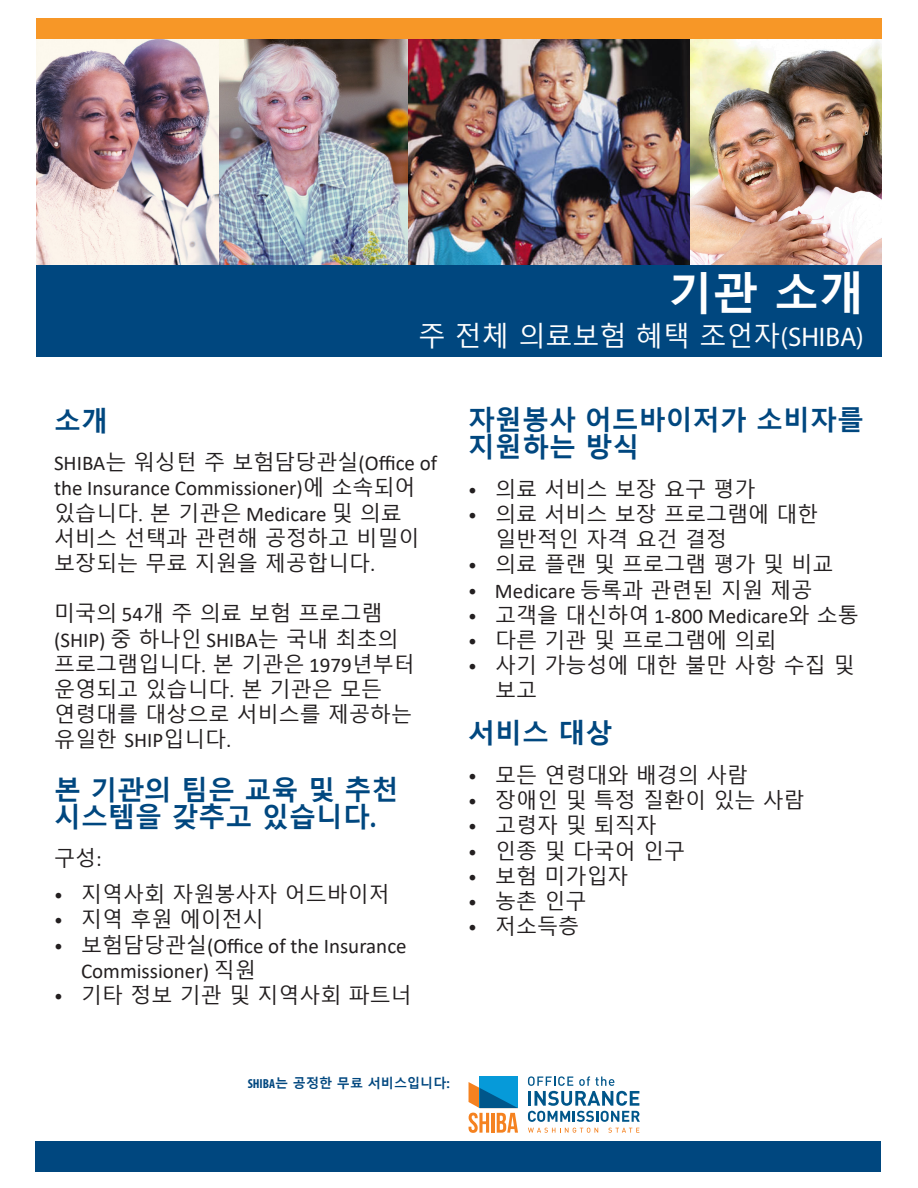
<style>
.page{position:relative;width:918px;height:1188px;background:#fff}
.page>*{position:absolute;margin:0;border:0;box-sizing:border-box;transform-origin:0 0}
.t1{font:700 45px "Malgun Gothic";color:#fff}
.t2{font:700 27px/27px "Malgun Gothic";color:#00477f}
.t3{font:27px "Malgun Gothic";color:#fff}
.t4{font:21px/25.2px "Malgun Gothic";color:#231f20}
.t5{font:21px/25.2px "Calibri";color:#231f20}
.t6{font:700 13.2px "Malgun Gothic";color:#00477f}
.s1{font-family:"Myriad Pro"}
.s2{font-family:"Calibri"}
.s3{font-family:"Myriad Pro";font-stretch:condensed}
.s4{font-family:"Malgun Gothic"}
</style>
<div class="page">
<div style="left:36px;top:1141px;width:845px;height:31px;background:#00477f"></div>
<img style="left:689px;top:38px;width:192px;height:227px">
<img style="left:218px;top:38px;width:190px;height:227px">
<img style="left:36px;top:38px;width:182px;height:227px">
<img style="left:408px;top:38px;width:281px;height:227px">
<div style="left:36px;top:18px;width:845px;height:20px;background:#f79727"></div>
<div style="left:36px;top:265px;width:845px;height:91px;background:#00477f"></div>
<svg style="left:528px;top:1128px;width:70px;height:5px"></svg>
<svg style="left:608px;top:1128px;width:31px;height:5px"></svg>
<svg style="left:528px;top:1076px;width:112px;height:46px"></svg>
<div style="left:480px;top:1077px;width:38px;height:31px;background:#069ad9"></div>
<svg style="left:469px;top:1082px;width:49px;height:51px"></svg>
<p class="t1" style="left:668px;top:267px;width:197px">기관 소개</p>
<p class="t3" style="left:418px;top:320px;width:447px">주 전체 의료보험 혜택 조언자<span class="s1">(SHIBA)</span></p>
<p class="t2" style="left:54px;top:408px;width:55px">소개</p>
<p class="t4" style="left:54px;top:450px;width:385px"><span class="s2">SHIBA</span>는 워싱턴 주 보험담당관실<span class="s2">(Office of the Insurance Commissioner)</span>에 소속되어 있습니다. 본 기관은 <span class="s2">Medicare</span> 및 의료 서비스 선택과 관련해 공정하고 비밀이 보장되는 무료 지원을 제공합니다<span class="s2">.</span></p>
<p class="t4" style="left:54px;top:602px;width:362px">미국의 <span class="s2">54</span>개 주 의료 보험 프로그램 <span class="s2">(SHIP)</span> 중 하나인 <span class="s2">SHIBA</span>는 국내 최초의 프로그램입니다. 본 기관은 <span class="s2">1979</span>년부터 운영되고 있습니다. 본 기관은 모든 연령대를 대상으로 서비스를 제공하는 유일한 <span class="s2">SHIP</span>입니다<span class="s2">.</span></p>
<p class="t2" style="left:54px;top:777px;width:346px">본 기관의 팀은 교육 및 추천 시스템을 갖추고 있습니다<span class="s3">.</span></p>
<p class="t4" style="left:54px;top:846px;width:49px">구성<span class="s2">:</span></p>
<p class="t4" style="left:54px;top:882px;width:337px">• 지역사회 자원봉사자 어드바이저</p>
<p class="t4" style="left:54px;top:908px;width:211px">• 지역 후원 에이전시</p>
<p class="t5" style="left:81px;top:933px;width:327px;text-indent:-27px"><span class="s4">• 보험담당관실</span>(Office of the Insurance<br>Commissioner) <span class="s4">직원</span></p>
<p class="t4" style="left:54px;top:983px;width:359px">• 기타 정보 기관 및 지역사회 파트너</p>
<p class="t2" style="left:468px;top:407px;width:398px">자원봉사 어드바이저가 소비자를 지원하는 방식</p>
<p class="t4" style="left:468px;top:477px;width:289px">• 의료 서비스 보장 요구 평가</p>
<p class="t4" style="left:495px;top:502px;width:325px;text-indent:-27px">• 의료 서비스 보장 프로그램에 대한 일반적인 자격 요건 결정</p>
<p class="t4" style="left:468px;top:553px;width:367px">• 의료 플랜 및 프로그램 평가 및 비교</p>
<p class="t4" style="left:468px;top:578px;width:346px">• <span class="s2">Medicare</span> 등록과 관련된 지원 제공</p>
<p class="t5" style="left:468px;top:603px;width:392px"><span class="s4">• 고객을 대신하여</span> 1-800 Medicare<span class="s4">와 소통</span></p>
<p class="t4" style="left:468px;top:628px;width:310px">• 다른 기관 및 프로그램에 의뢰</p>
<p class="t4" style="left:495px;top:653px;width:361px;text-indent:-27px">• 사기 가능성에 대한 불만 사항 수집 및 보고</p>
<p class="t2" style="left:468px;top:720px;width:146px">서비스 대상</p>
<p class="t4" style="left:468px;top:763px;width:282px">• 모든 연령대와 배경의 사람</p>
<p class="t4" style="left:468px;top:788px;width:338px">• 장애인 및 특정 질환이 있는 사람</p>
<p class="t4" style="left:468px;top:814px;width:190px">• 고령자 및 퇴직자</p>
<p class="t4" style="left:468px;top:839px;width:219px">• 인종 및 다국어 인구</p>
<p class="t4" style="left:468px;top:864px;width:162px">• 보험 미가입자</p>
<p class="t4" style="left:468px;top:889px;width:120px">• 농촌 인구</p>
<p class="t4" style="left:468px;top:914px;width:112px">• 저소득층</p>
<p class="t6" style="left:248px;top:1075px;width:204px"><span class="s3">SHIBA</span>는 공정한 무료 서비스입니다:</p>
</div>
